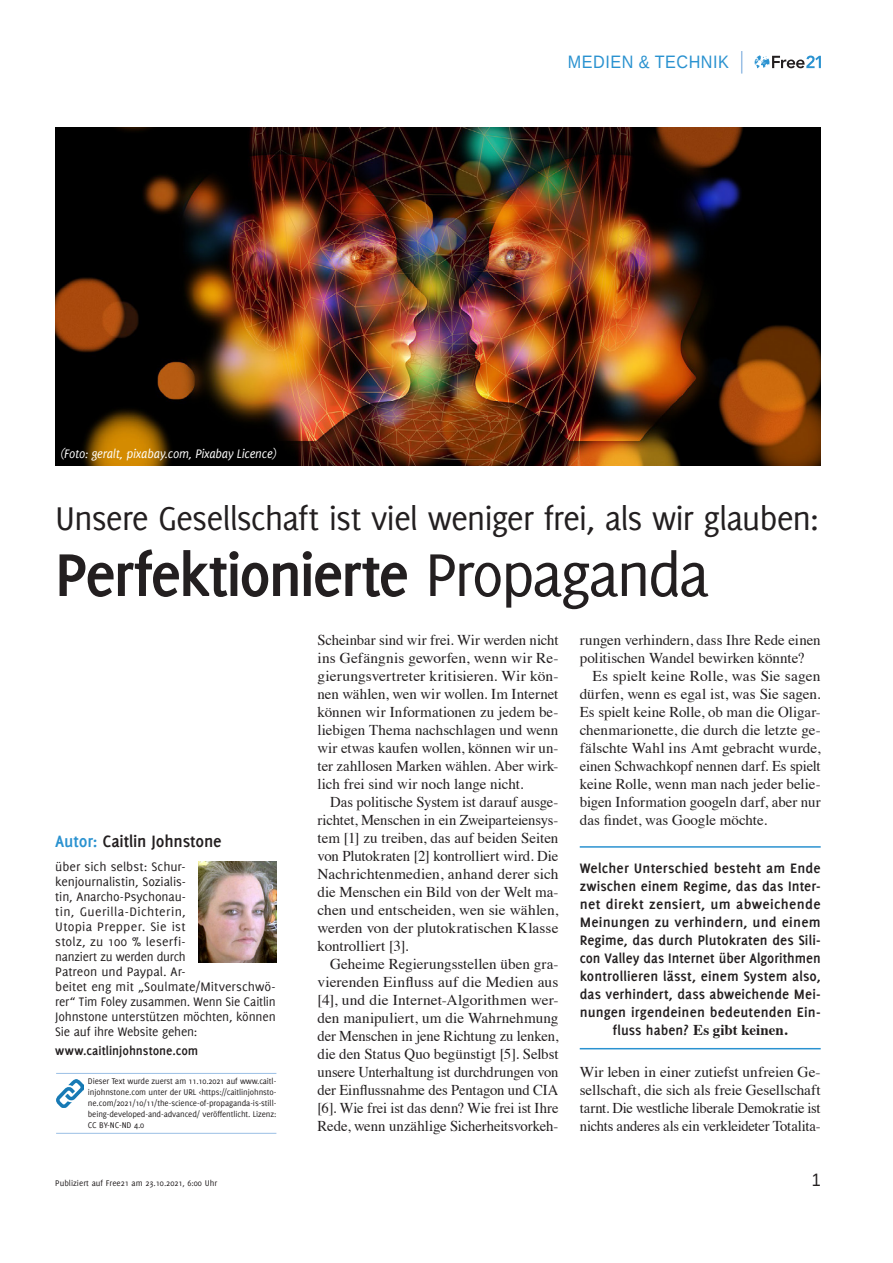
<style>
.page{position:relative;width:893px;height:1263px;background:#fff}
.page>*{position:absolute;margin:0;border:0;box-sizing:border-box;transform-origin:0 0}
.t1{font:700 66px "Delicious";letter-spacing:-.04em;color:#231f20}
.t2{font:36px "Delicious";letter-spacing:-.03em;color:#231f20}
.t3{font:700 18px "Delicious";letter-spacing:-.01em;color:#231f20}
.t4{font:18px "Liberation Sans";letter-spacing:.03em;color:#2a92d0;scale:.9 1}
.t5{font:18px "Liberation Sans";color:#231f20;scale:.9 1}
.t6{font:15px/18px "Times";letter-spacing:-.005em;color:#231f20;text-align:justify}
.t7{font:700 15px/18px "Delicious";letter-spacing:.01em;color:#231f20;text-align:justify}
.t8{font:700 15px "Times";color:#231f20}
.t9{font:13.5px/15px "Delicious";letter-spacing:-.01em;color:#231f20}
.t10{font:italic 13.5px "Delicious";letter-spacing:-.015em;color:#fff;scale:.96 1}
.t11{font:700 13.5px "Delicious";color:#231f20}
.t12{font:9px/10.8px "Delicious";letter-spacing:-.01em;color:#231f20;text-align:justify}
.s1{font-weight:400}
.s2{color:#2a92d0}
.s3{font-family:"Delicious"}
</style>
<div class="page">
<svg style="left:755px;top:55px;width:66px;height:13px"></svg>
<svg style="left:741px;top:51px;width:1px;height:23px"></svg>
<hr style="left:580px;top:846px;width:241px;height:2px;background:#2a92d0">
<hr style="left:580px;top:1048px;width:241px;height:1px;background:#2a92d0">
<img style="left:55px;top:128px;width:766px;height:337px">
<hr style="left:56px;top:1073px;width:220px;height:1px;background:#9abfe5">
<hr style="left:56px;top:1133px;width:220px;height:1px;background:#9abfe5">
<img style="left:56px;top:1080px;width:28px;height:27px">
<img style="left:199px;top:862px;width:77px;height:101px">
<p class="t10" style="left:60px;top:446px;width:227px">(Foto: geralt, pixabay.com, Pixabay Licence)</p>
<p class="t4" style="left:568px;top:51px;width:180px">MEDIEN &amp; TECHNIK</p>
<h2 class="t2" style="left:55px;top:498px;width:765px">Unsere Gesellschaft ist viel weniger frei, als wir glauben:</h2>
<h1 class="t1" style="left:55px;top:537px;width:656px">Perfektionierte <span class="s1">Propaganda</span></h1>
<p class="t3" style="left:55px;top:831px;width:168px"><span class="s2">Autor:</span> Caitlin Johnstone</p>
<p class="t9" style="left:55px;top:858px;width:222px">über sich selbst: Schur-<br>kenjournalistin, Sozialis-<br>tin, Anarcho-Psychonau-<br>tin, Guerilla-Dichterin,<br>Utopia Prepper. Sie ist<br>stolz, zu 100 % leserfi-<br>nanziert zu werden durch<br>Patreon und Paypal. Ar-<br>beitet eng mit „Soulmate/Mitverschwö&shy;rer“ Tim Foley zusammen. Wenn Sie Caitlin<br>Johnstone unterstützen möchten, können<br>Sie auf ihre Website gehen:</p>
<p class="t11" style="left:55px;top:1043px;width:145px">www.caitlinjohnstone.com</p>
<p class="t12" style="left:88px;top:1076px;width:190px">Dieser Text wurde zuerst am 11.10.2021 auf www.caitl&shy;injohnstone.com unter der URL &lt;https://caitlinjohnsto&shy;ne.com/2021/10/11/the-science-of-propaganda-is-still&shy;being-developed-and-advanced/ veröffentlicht. Lizenz:<br>CC BY-NC-ND 4.0</p>
<p class="t6" style="left:317px;top:630px;width:242px">Scheinbar sind wir frei. Wir werden nicht ins Gefängnis geworfen, wenn wir Re&shy;gierungsvertreter kritisieren. Wir kön&shy;nen wählen, wen wir wollen. Im Internet können wir Informationen zu jedem be&shy;liebigen Thema nachschlagen und wenn wir etwas kaufen wollen, können wir un&shy;ter zahllosen Marken wählen. Aber wirk&shy;lich frei sind wir noch lange nicht.</p>
<p class="t6" style="left:317px;top:792px;width:242px;text-indent:13px">Das politische System ist darauf ausge&shy;richtet, Menschen in ein Zweiparteiensys&shy;tem [1] zu treiben, das auf beiden Seiten von Plutokraten [2] kontrolliert wird. Die Nachrichtenmedien, anhand derer sich die Menschen ein Bild von der Welt ma&shy;chen und entscheiden, wen sie wählen, werden von der plutokratischen Klasse kontrolliert [3].</p>
<p class="t6" style="left:317px;top:954px;width:242px;text-indent:13px">Geheime Regierungsstellen üben gra&shy;vierenden Einfluss auf die Medien aus [4], und die Internet-Algorithmen wer&shy;den manipuliert, um die Wahrnehmung der Menschen in jene Richtung zu lenken, die den Status Quo begünstigt [5]. Selbst unsere Unterhaltung ist durchdrungen von der Einflussnahme des Pentagon und CIA [6]. Wie frei ist das denn? Wie frei ist Ihre Rede, wenn unzählige Sicherheitsvorkeh-</p>
<p class="t6" style="left:580px;top:630px;width:242px">rungen verhindern, dass Ihre Rede einen politischen Wandel bewirken könnte?</p>
<p class="t6" style="left:580px;top:666px;width:242px;text-indent:13px">Es spielt keine Rolle, was Sie sagen dürfen, wenn es egal ist, was Sie sagen.<br>Es spielt keine Rolle, ob man die Oligar&shy;chenmarionette, die durch die letzte ge&shy;fälschte Wahl ins Amt gebracht wurde, einen Schwachkopf nennen darf. Es spielt keine Rolle, wenn man nach jeder belie&shy;bigen Information googeln darf, aber nur das findet, was Google möchte.</p>
<p class="t7" style="left:580px;top:859px;width:242px">Welcher Unterschied besteht am Ende zwischen einem Regime, das das Inter&shy;net direkt zensiert, um abweichende Meinungen zu verhindern, und einem Regime, das durch Plutokraten des Sili&shy;con Valley das Internet über Algorithmen kontrollieren lässt, einem System also, das verhindert, dass abweichende Mei&shy;nungen irgendeinen bedeutenden Ein-</p>
<p class="t8" style="left:613px;top:1016px;width:176px"><span class="s3">fluss haben?</span> Es gibt keinen.</p>
<p class="t6" style="left:580px;top:1062px;width:242px">Wir leben in einer zutiefst unfreien Ge&shy;sellschaft, die sich als freie Gesellschaft tarnt. Die westliche liberale Demokratie ist nichts anderes als ein verkleideter Totalita-</p>
<p class="t12" style="left:55px;top:1177px;width:163px">Publiziert auf Free21 am 23.10.2021, 6:00 Uhr</p>
<p class="t5" style="left:812px;top:1168px;width:12px">1</p>
</div>
